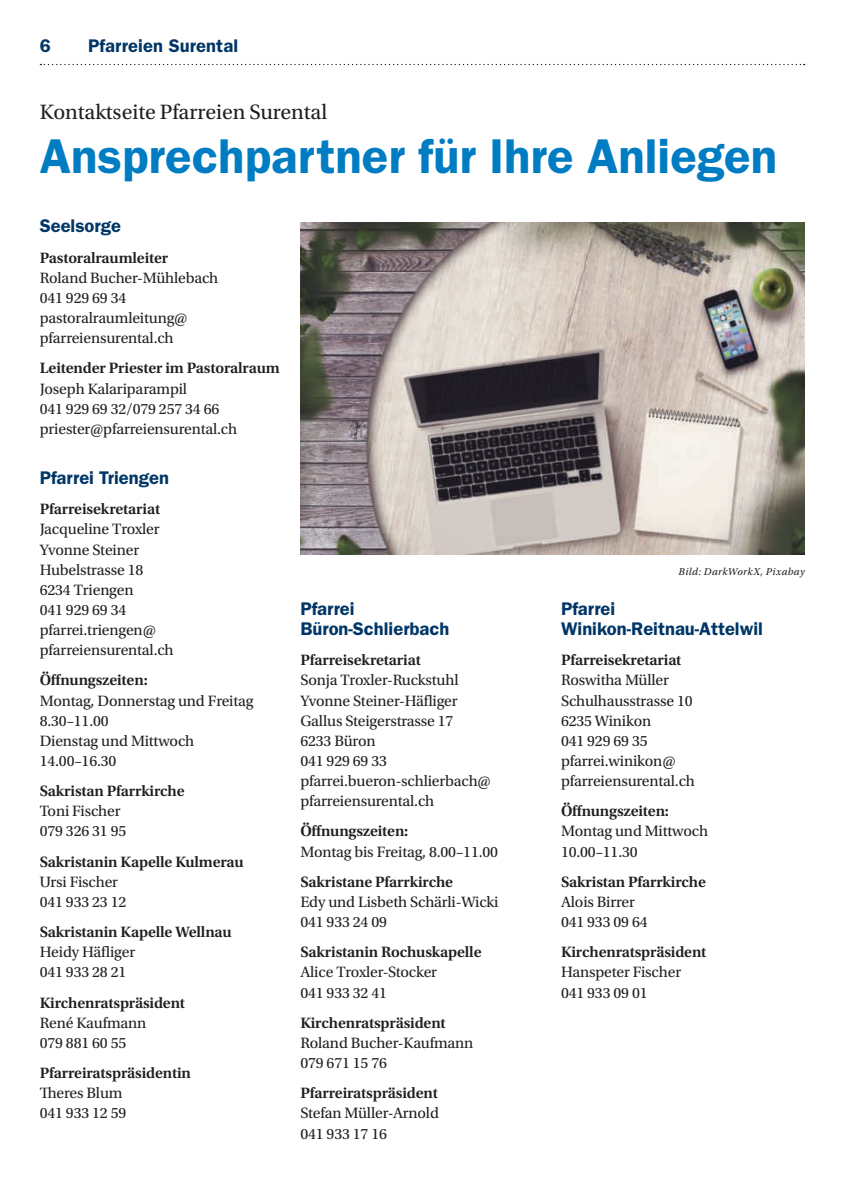
<style>
.page{position:relative;width:844px;height:1191px;background:#fff}
.page>*{position:absolute;margin:0;border:0;box-sizing:border-box;transform-origin:0 0}
.t1{font:600 49px "ITC Franklin Gothic Std";color:#007cc2}
.t2{font:21.88px "Utopia Std";color:#231f20}
.t3{font:600 18.38px/20.1px "ITC Franklin Gothic Std";color:#003667}
.t4{font:15.75px/20.1px "Utopia Std";letter-spacing:-.01em;color:#231f20}
.t5{font:600 15.75px "Utopia Std";letter-spacing:-.01em;color:#231f20}
.t6{font:italic 10.5px "Utopia Std";letter-spacing:.04em;color:#231f20}
</style>
<div class="page">
<svg style="left:40px;top:64px;width:764px;height:1px"></svg>
<img style="left:300px;top:222px;width:504px;height:333px">
<p class="t3" style="left:40px;top:36px;width:13px">6</p>
<p class="t3" style="left:88px;top:36px;width:151px">Pfarreien Surental</p>
<h2 class="t2" style="left:40px;top:100px;width:289px">Kontaktseite Pfarreien Surental</h2>
<h1 class="t1" style="left:40px;top:127px;width:738px">Ansprechpartner für Ihre Anliegen</h1>
<p class="t3" style="left:40px;top:216px;width:83px">Seelsorge</p>
<p class="t5" style="left:40px;top:249px;width:130px">Pastoralraumleiter</p>
<p class="t4" style="left:40px;top:268px;width:180px">Roland Bucher-Mühlebach<br>041 929 69 34 pastoralraumleitung@ pfarreiensurental.ch</p>
<p class="t5" style="left:40px;top:359px;width:241px">Leitender Priester im Pastoralraum</p>
<p class="t4" style="left:40px;top:379px;width:199px">Joseph Kalariparampil<br>041 929 69 32/079 257 34 66 priester@pfarreiensurental.ch</p>
<p class="t3" style="left:40px;top:468px;width:131px">Pfarrei Triengen</p>
<p class="t5" style="left:40px;top:500px;width:122px">Pfarreisekretariat</p>
<p class="t4" style="left:40px;top:519px;width:135px">Jacqueline Troxler<br>Yvonne Steiner<br>Hubelstrasse 18<br>6234 Triengen<br>041 929 69 34 pfarrei.triengen@ pfarreiensurental.ch</p>
<p class="t5" style="left:40px;top:671px;width:109px">Öffnungszeiten:</p>
<p class="t4" style="left:40px;top:690px;width:215px">Montag, Donnerstag und Freitag<br>8.30–11.00<br>Dienstag und Mittwoch<br>14.00–16.30</p>
<p class="t5" style="left:40px;top:782px;width:146px">Sakristan Pfarrkirche</p>
<p class="t4" style="left:40px;top:801px;width:88px">Toni Fischer<br>079 326 31 95</p>
<p class="t5" style="left:40px;top:852px;width:205px">Sakristanin Kapelle Kulmerau</p>
<p class="t4" style="left:40px;top:872px;width:88px">Ursi Fischer<br>041 933 23 12</p>
<p class="t5" style="left:40px;top:923px;width:193px">Sakristanin Kapelle Wellnau</p>
<p class="t4" style="left:40px;top:942px;width:97px">Heidy Häfliger<br>041 933 28 21</p>
<p class="t5" style="left:40px;top:993px;width:147px">Kirchenratspräsident</p>
<p class="t4" style="left:40px;top:1013px;width:108px">René Kaufmann<br>079 881 60 55</p>
<p class="t5" style="left:40px;top:1064px;width:153px">Pfarreiratspräsidentin</p>
<p class="t4" style="left:40px;top:1083px;width:88px">Theres Blum<br>041 933 12 59</p>
<p class="t3" style="left:300px;top:598px;width:150px">Pfarrei<br>Büron-Schlierbach</p>
<p class="t5" style="left:300px;top:651px;width:122px">Pfarreisekretariat</p>
<p class="t4" style="left:300px;top:670px;width:192px">Sonja Troxler-Ruckstuhl<br>Yvonne Steiner-Häfliger<br>Gallus Steigerstrasse 17<br>6233 Büron<br>041 929 69 33 pfarrei.bueron-schlierbach@ pfarreiensurental.ch</p>
<p class="t5" style="left:300px;top:822px;width:109px">Öffnungszeiten:</p>
<p class="t4" style="left:300px;top:841px;width:199px">Montag bis Freitag, 8.00–11.00</p>
<p class="t5" style="left:300px;top:872px;width:154px">Sakristane Pfarrkirche</p>
<p class="t4" style="left:300px;top:892px;width:199px">Edy und Lisbeth Schärli-Wicki<br>041 933 24 09</p>
<p class="t5" style="left:300px;top:943px;width:183px">Sakristanin Rochuskapelle</p>
<p class="t4" style="left:300px;top:962px;width:138px">Alice Troxler-Stocker<br>041 933 32 41</p>
<p class="t5" style="left:300px;top:1013px;width:147px">Kirchenratspräsident</p>
<p class="t4" style="left:300px;top:1033px;width:174px">Roland Bucher-Kaufmann<br>079 671 15 76</p>
<p class="t5" style="left:300px;top:1084px;width:139px">Pfarreiratspräsident</p>
<p class="t4" style="left:300px;top:1103px;width:140px">Stefan Müller-Arnold<br>041 933 17 16</p>
<p class="t6" style="left:678px;top:565px;width:128px">Bild: DarkWorkX, Pixabay</p>
<p class="t3" style="left:561px;top:598px;width:203px">Pfarrei<br>Winikon-Reitnau-Attelwil</p>
<p class="t5" style="left:561px;top:651px;width:122px">Pfarreisekretariat</p>
<p class="t4" style="left:561px;top:670px;width:135px">Roswitha Müller<br>Schulhausstrasse 10<br>6235 Winikon<br>041 929 69 35 pfarrei.winikon@ pfarreiensurental.ch</p>
<p class="t5" style="left:561px;top:802px;width:109px">Öffnungszeiten:</p>
<p class="t4" style="left:561px;top:821px;width:149px">Montag und Mittwoch<br>10.00–11.30</p>
<p class="t5" style="left:561px;top:872px;width:146px">Sakristan Pfarrkirche</p>
<p class="t4" style="left:561px;top:892px;width:88px">Alois Birrer<br>041 933 09 64</p>
<p class="t5" style="left:561px;top:943px;width:147px">Kirchenratspräsident</p>
<p class="t4" style="left:561px;top:962px;width:122px">Hanspeter Fischer<br>041 933 09 01</p>
</div>
